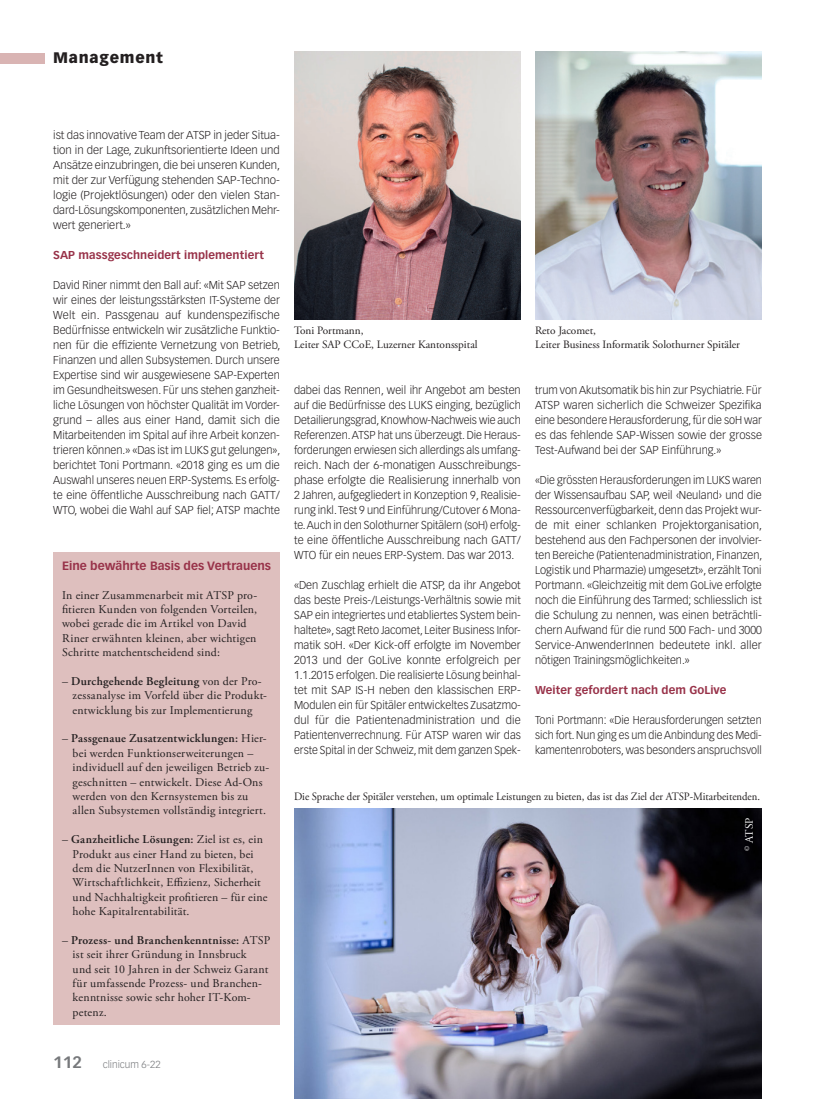
<style>
.page{position:relative;width:815px;height:1099px;background:#fff}
.page>*{position:absolute;margin:0;border:0;box-sizing:border-box;transform-origin:0 0}
.t1{font:900 15px "Vectora LT Std";letter-spacing:.05em;color:#231f20}
.Kastentitel_MM{font:11.88px/14.4px "Adobe Garamond Pro";letter-spacing:.015em;color:#231f20}
.Kastentitel_MM-2{font:700 11.88px "Vectora LT Std";color:#983249}
.Lauftext{font:300 11.25px/15px "Vectora LT Std";color:#231f20;text-align:justify}
.Lauftext-2{font:300 11.25px/15px "Vectora LT Std";color:#231f20;text-align:justify;scale:.96 1}
.Legende{font:11.25px/13.5px "Adobe Garamond Pro";color:#231f20}
.Legende-2{font:11.25px "Adobe Garamond Pro";color:#231f20;scale:.95 1}
.ZT_MM{font:700 11.25px "Vectora LT Std";letter-spacing:.005em;color:#983249}
.Legende-3{font:11.25px "Adobe Garamond Pro";color:#fff}
.t2{font:300 10px "Vectora LT Std";color:#76787b}
.s1{font-weight:600}
.s2{font-weight:700;font-size:16.25px}
</style>
<div class="page">
<div style="left:0;top:53px;width:45px;height:10px;background:#d9b4b3"></div>
<div style="left:53px;top:552px;width:227px;height:472px;background:#debfbe"></div>
<img style="left:294px;top:52px;width:227px;height:267px">
<img style="left:535px;top:52px;width:227px;height:267px">
<img style="left:294px;top:808px;width:468px;height:290px">
<h1 class="t1" style="left:53px;top:49px;width:111px">Management</h1>
<p class="Lauftext" style="left:53px;top:128px;width:229px">ist das innovative Team der ATSP in jeder Situa&shy;tion in der Lage, zukunftsorientierte Ideen und Ansätze einzubringen, die bei unseren Kunden, mit der zur Verfügung stehenden SAP-Techno&shy;logie (Projektlösungen) oder den vielen Stan&shy;dard-Lösungskomponenten, zusätzlichen Mehr&shy;wert generiert.»</p>
<p class="ZT_MM" style="left:53px;top:248px;width:212px">SAP massgeschneidert implementiert</p>
<p class="Lauftext" style="left:53px;top:278px;width:229px">David Riner nimmt den Ball auf: «Mit SAP setzen wir eines der leistungsstärksten IT-Systeme der Welt ein. Passgenau auf kundenspezifische Bedürfnisse entwickeln wir zusätzliche Funktio&shy;nen für die effiziente Vernetzung von Betrieb, Finanzen und allen Subsystemen. Durch unsere Expertise sind wir ausgewiesene SAP-Experten im Gesundheitswesen. Für uns stehen ganzheit&shy;liche Lösungen von höchster Qualität im Vorder&shy;grund – alles aus einer Hand, damit sich die Mitarbeitenden im Spital auf ihre Arbeit konzen&shy;trieren können.» «Das ist im LUKS gut gelungen», berichtet Toni Portmann. «2018 ging es um die Auswahl unseres neuen ERP-Systems. Es erfolg&shy;te eine öffentliche Ausschreibung nach GATT/ WTO, wobei die Wahl auf SAP fiel; ATSP machte</p>
<p class="Kastentitel_MM-2" style="left:62px;top:558px;width:211px">Eine bewährte Basis des Vertrauens</p>
<p class="Kastentitel_MM" style="left:62px;top:588px;width:197px">In einer Zusammenarbeit mit ATSP pro&shy;fitieren Kunden von folgenden Vorteilen, wobei gerade die im Artikel von David Riner erwähnten kleinen, aber wichtigen Schritte matchentscheidend sind:</p>
<p class="Kastentitel_MM" style="left:73px;top:674px;width:196px;text-indent:-11px">– <span class="s1">Durchgehende Begleitung</span> von der Pro&shy;zessanalyse im Vorfeld über die Produkt&shy;entwicklung bis zur Implementierung</p>
<p class="Kastentitel_MM" style="left:73px;top:732px;width:198px;text-indent:-11px">– <span class="s1">Passgenaue Zusatzentwicklungen:</span> Hier&shy;bei werden Funktionserweiterungen – individuell auf den jeweiligen Betrieb zu&shy;geschnitten – entwickelt. Diese Ad-Ons werden von den Kernsystemen bis zu allen Subsystemen vollständig integriert.</p>
<p class="Kastentitel_MM" style="left:73px;top:832px;width:196px;text-indent:-11px">– <span class="s1">Ganzheitliche Lösungen:</span> Ziel ist es, ein Produkt aus einer Hand zu bieten, bei dem die NutzerInnen von Flexibilität, Wirtschaftlichkeit, Effizienz, Sicherheit und Nachhaltigkeit profitieren – für eine hohe Kapitalrentabilität.</p>
<p class="Kastentitel_MM" style="left:73px;top:933px;width:199px;text-indent:-11px">– <span class="s1">Prozess- und Branchenkenntnisse:</span> ATSP ist seit ihrer Gründung in Innsbruck<br>und seit 10 Jahren in der Schweiz Garant für umfassende Prozess- und Branchen&shy;kenntnisse sowie sehr hoher IT-Kom&shy;petenz.</p>
<p class="Legende" style="left:294px;top:324px;width:185px">Toni Portmann,<br>Leiter SAP CCoE, Luzerner Kantonsspital</p>
<p class="Legende" style="left:535px;top:324px;width:206px">Reto Jacomet,<br>Leiter Business Informatik Solothurner Spitäler</p>
<p class="Lauftext" style="left:294px;top:383px;width:228px">dabei das Rennen, weil ihr Angebot am besten auf die Bedürfnisse des LUKS einging, bezüglich Detailierungsgrad, Knowhow-Nachweis wie auch Referenzen. ATSP hat uns überzeugt. Die Heraus&shy;forderungen erwiesen sich allerdings als umfang&shy;reich. Nach der 6-monatigen Ausschreibungs&shy;phase erfolgte die Realisierung innerhalb von 2 Jahren, aufgegliedert in Konzeption 9, Realisie&shy;rung inkl. Test 9 und Einführung/Cutover 6 Mona&shy;te. Auch in den Solothurner Spitälern (soH) erfolg&shy;te eine öffentliche Ausschreibung nach GATT/ WTO für ein neues ERP-System. Das war 2013.</p>
<p class="Lauftext" style="left:294px;top:578px;width:228px">«Den Zuschlag erhielt die ATSP, da ihr Angebot das beste Preis-/Leistungs-Verhältnis sowie mit SAP ein integriertes und etabliertes System bein&shy;haltete», sagt Reto Jacomet, Leiter Business Infor&shy;matik soH. «Der Kick-off erfolgte im November 2013 und der GoLive konnte erfolgreich per 1.1.2015 erfolgen. Die realisierte Lösung beinhal&shy;tet mit SAP IS-H neben den klassischen ERP-Modulen ein für Spitäler entwickeltes Zusatzmo&shy;dul für die Patientenadministration und die Patientenverrechnung. Für ATSP waren wir das erste Spital in der Schweiz, mit dem ganzen Spek-</p>
<p class="Lauftext" style="left:535px;top:383px;width:228px">trum von Akutsomatik bis hin zur Psychiatrie. Für ATSP waren sicherlich die Schweizer Spezifika eine besondere Herausforderung, für die soH war es das fehlende SAP-Wissen sowie der grosse Test-Aufwand bei der SAP Einführung.»</p>
<p class="Lauftext" style="left:535px;top:473px;width:229px">«Die grössten Herausforderungen im LUKS waren der Wissensaufbau SAP, weil ‹Neuland› und die Ressourcenverfügbarkeit, denn das Projekt wur&shy;de mit einer schlanken Projektorganisation, bestehend aus den Fachpersonen der involvier&shy;ten Bereiche (Patientenadministration, Finanzen, Logistik und Pharmazie) umgesetzt», erzählt Toni Portmann. «Gleichzeitig mit dem GoLive erfolgte noch die Einführung des Tarmed; schliesslich ist die Schulung zu nennen, was einen beträchtli&shy;chern Aufwand für die rund 500 Fach- und 3000<br>Service-AnwenderInnen bedeutete inkl. aller nötigen Trainingsmöglichkeiten.»</p>
<p class="ZT_MM" style="left:535px;top:683px;width:193px">Weiter gefordert nach dem GoLive</p>
<p class="Lauftext-2" style="left:535px;top:713px;width:238px">Toni Portmann: «Die Herausforderungen setzten sich fort. Nun ging es um die Anbindung des Medi&shy;kamentenroboters, was besonders anspruchsvoll</p>
<p class="Legende-2" style="left:294px;top:789px;width:492px">Die Sprache der Spitäler verstehen, um optimale Leistungen zu bieten, das ist das Ziel der ATSP-Mitarbeitenden.</p>
<p class="Legende-3" style="left:743px;top:850px;width:35px;rotate:-90deg"><sup>©</sup> ATSP</p>
<p class="t2" style="left:53px;top:1058px;width:109px"><span class="s2">112</span> clinicum 6-22</p>
</div>
